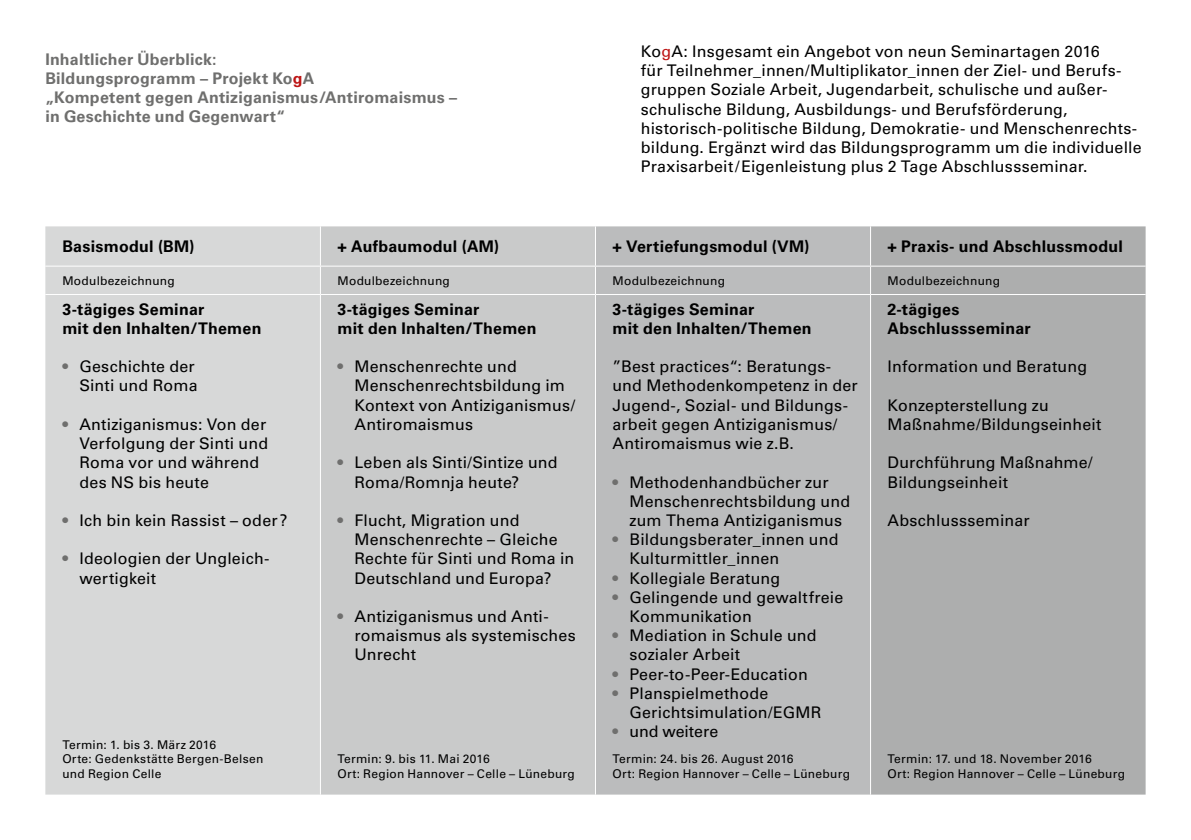
<style>
.page{position:relative;width:1191px;height:840px;background:#fff}
.page>*{position:absolute;margin:0;border:0;box-sizing:border-box;transform-origin:0 0}
.t1{font:16px/19.2px "Univers LT Pro 55 Roman";letter-spacing:.01em;color:#000}
.t2{font:700 16px/19.2px "Univers LT Pro 65";letter-spacing:.015em;color:#000}
.t3{font:700 16px/19.2px "Univers LT Pro 65";letter-spacing:.015em;color:#6f6f6e}
.t4{font:12px/14.4px "Univers LT Pro 55 Roman";letter-spacing:.02em;color:#000}
.s1{color:#bd1414}
.s2{color:#6f6f6e}
</style>
<div class="page">
<div style="left:45px;top:226px;width:275px;height:568px;background:#d7d8d8"></div>
<div style="left:321px;top:226px;width:274px;height:568px;background:#c9caca"></div>
<div style="left:596px;top:226px;width:274px;height:568px;background:#bbbcbd"></div>
<div style="left:871px;top:226px;width:274px;height:568px;background:#adaeae"></div>
<hr style="left:45px;top:265px;width:275px;height:1px;background:#fff">
<hr style="left:320px;top:265px;width:275px;height:1px;background:#fff">
<hr style="left:595px;top:265px;width:275px;height:1px;background:#fff">
<hr style="left:870px;top:265px;width:275px;height:1px;background:#fff">
<hr style="left:45px;top:294px;width:275px;height:1px;background:#fff">
<hr style="left:320px;top:294px;width:275px;height:1px;background:#fff">
<hr style="left:595px;top:294px;width:275px;height:1px;background:#fff">
<hr style="left:870px;top:294px;width:275px;height:1px;background:#fff">
<p class="t3" style="left:45px;top:49px;width:413px">Inhaltlicher Überblick:<br>Bildungsprogramm – Projekt Ko<span class="s1">g</span>A<br>„Kompetent gegen Antiziganismus/Antiromaismus – in Geschichte und Gegenwart“</p>
<p class="t1" style="left:641px;top:42px;width:502px">Ko<span class="s1">g</span>A: Insgesamt ein Angebot von neun Seminartagen 2016<br>für Teilnehmer_innen/Multiplikator_innen der Ziel- und Berufs&shy;gruppen Soziale Arbeit, Jugendarbeit, schulische und außer&shy;schulische Bildung, Ausbildungs- und Berufsförderung, historisch-politische Bildung, Demokratie- und Menschenrechts&shy;bildung. Ergänzt wird das Bildungsprogramm um die individuelle Praxisarbeit/Eigenleistung plus 2 Tage Abschlussseminar.</p>
<p class="t2" style="left:62px;top:237px;width:134px">Basismodul (BM)</p>
<p class="t2" style="left:337px;top:237px;width:163px">+ Aufbaumodul (AM)</p>
<p class="t2" style="left:612px;top:237px;width:198px">+ Vertiefungsmodul (VM)</p>
<p class="t2" style="left:887px;top:237px;width:237px">+ Praxis- und Abschlussmodul</p>
<p class="t4" style="left:62px;top:273px;width:114px">Modulbezeichnung</p>
<p class="t4" style="left:337px;top:273px;width:114px">Modulbezeichnung</p>
<p class="t4" style="left:612px;top:273px;width:114px">Modulbezeichnung</p>
<p class="t4" style="left:887px;top:273px;width:114px">Modulbezeichnung</p>
<p class="t2" style="left:62px;top:299px;width:201px">3-tägiges Seminar<br>mit den Inhalten/Themen</p>
<p class="t1" style="left:62px;top:356px;width:137px;text-align:right"><span class="s2">•</span> Geschichte der<br>Sinti und Roma</p>
<p class="t1" style="left:79px;top:414px;width:190px;text-indent:-17px"><span class="s2">•</span> Antiziganismus: Von der<br>Verfolgung der Sinti und<br>Roma vor und während des NS bis heute</p>
<p class="t1" style="left:62px;top:510px;width:227px"><span class="s2">•</span> Ich bin kein Rassist – oder?</p>
<p class="t1" style="left:79px;top:548px;width:192px;text-indent:-17px"><span class="s2">•</span> Ideologien der Ungleich&shy;wertigkeit</p>
<p class="t2" style="left:337px;top:299px;width:201px">3-tägiges Seminar<br>mit den Inhalten/Themen</p>
<p class="t1" style="left:354px;top:356px;width:222px;text-indent:-17px"><span class="s2">•</span> Menschenrechte und<br>Menschenrechtsbildung im<br>Kontext von Antiziganismus/<br>Antiromaismus</p>
<p class="t1" style="left:354px;top:452px;width:205px;text-indent:-17px"><span class="s2">•</span> Leben als Sinti/Sintize und<br>Roma/Romnja heute?</p>
<p class="t1" style="left:354px;top:510px;width:221px;text-indent:-17px"><span class="s2">•</span> Flucht, Migration und<br>Menschenrechte – Gleiche<br>Rechte für Sinti und Roma in<br>Deutschland und Europa?</p>
<p class="t1" style="left:354px;top:606px;width:223px;text-indent:-17px"><span class="s2">•</span> Antiziganismus und Anti&shy;romaismus als systemisches<br>Unrecht</p>
<p class="t2" style="left:612px;top:299px;width:201px">3-tägiges Seminar<br>mit den Inhalten/Themen</p>
<p class="t1" style="left:612px;top:356px;width:247px">”Best practices“: Beratungs&shy;und Methodenkompetenz in der<br>Jugend-, Sozial- und Bildungs&shy;arbeit gegen Antiziganismus/<br>Antiromaismus wie z.B.</p>
<p class="t1" style="left:629px;top:472px;width:222px;text-indent:-17px"><span class="s2">•</span> Methodenhandbücher zur<br>Menschenrechtsbildung und zum Thema Antiziganismus</p>
<p class="t1" style="left:629px;top:529px;width:210px;text-indent:-17px"><span class="s2">•</span> Bildungsberater_innen und<br>Kulturmittler_innen</p>
<p class="t1" style="left:612px;top:568px;width:169px"><span class="s2">•</span> Kollegiale Beratung</p>
<p class="t1" style="left:629px;top:587px;width:215px;text-indent:-17px"><span class="s2">•</span> Gelingende und gewaltfreie<br>Kommunikation</p>
<p class="t1" style="left:629px;top:625px;width:188px;text-indent:-17px"><span class="s2">•</span> Mediation in Schule und sozialer Arbeit</p>
<p class="t1" style="left:612px;top:664px;width:197px"><span class="s2">•</span> Peer-to-Peer-Education</p>
<p class="t1" style="left:629px;top:683px;width:193px;text-indent:-17px"><span class="s2">•</span> Planspielmethode<br>Gerichtsimulation/EGMR</p>
<p class="t1" style="left:612px;top:721px;width:107px"><span class="s2">•</span> und weitere</p>
<p class="t4" style="left:612px;top:751px;width:239px">Termin: 24. bis 26. August 2016<br>Ort: Region Hannover – Celle – Lüneburg</p>
<p class="t2" style="left:887px;top:299px;width:145px">2-tägiges<br>Abschlussseminar</p>
<p class="t1" style="left:887px;top:356px;width:201px">Information und Beratung</p>
<p class="t1" style="left:887px;top:395px;width:215px">Konzepterstellung zu<br>Maßnahme/Bildungseinheit</p>
<p class="t1" style="left:887px;top:452px;width:206px">Durchführung Maßnahme/<br>Bildungseinheit</p>
<p class="t1" style="left:887px;top:510px;width:144px">Abschlussseminar</p>
<p class="t4" style="left:62px;top:736px;width:203px">Termin: 1. bis 3. März 2016<br>Orte: Gedenkstätte Bergen-Belsen und Region Celle</p>
<p class="t4" style="left:337px;top:751px;width:239px">Termin: 9. bis 11. Mai 2016<br>Ort: Region Hannover – Celle – Lüneburg</p>
<p class="t4" style="left:887px;top:751px;width:239px">Termin: 17. und 18. November 2016<br>Ort: Region Hannover – Celle – Lüneburg</p>
</div>
